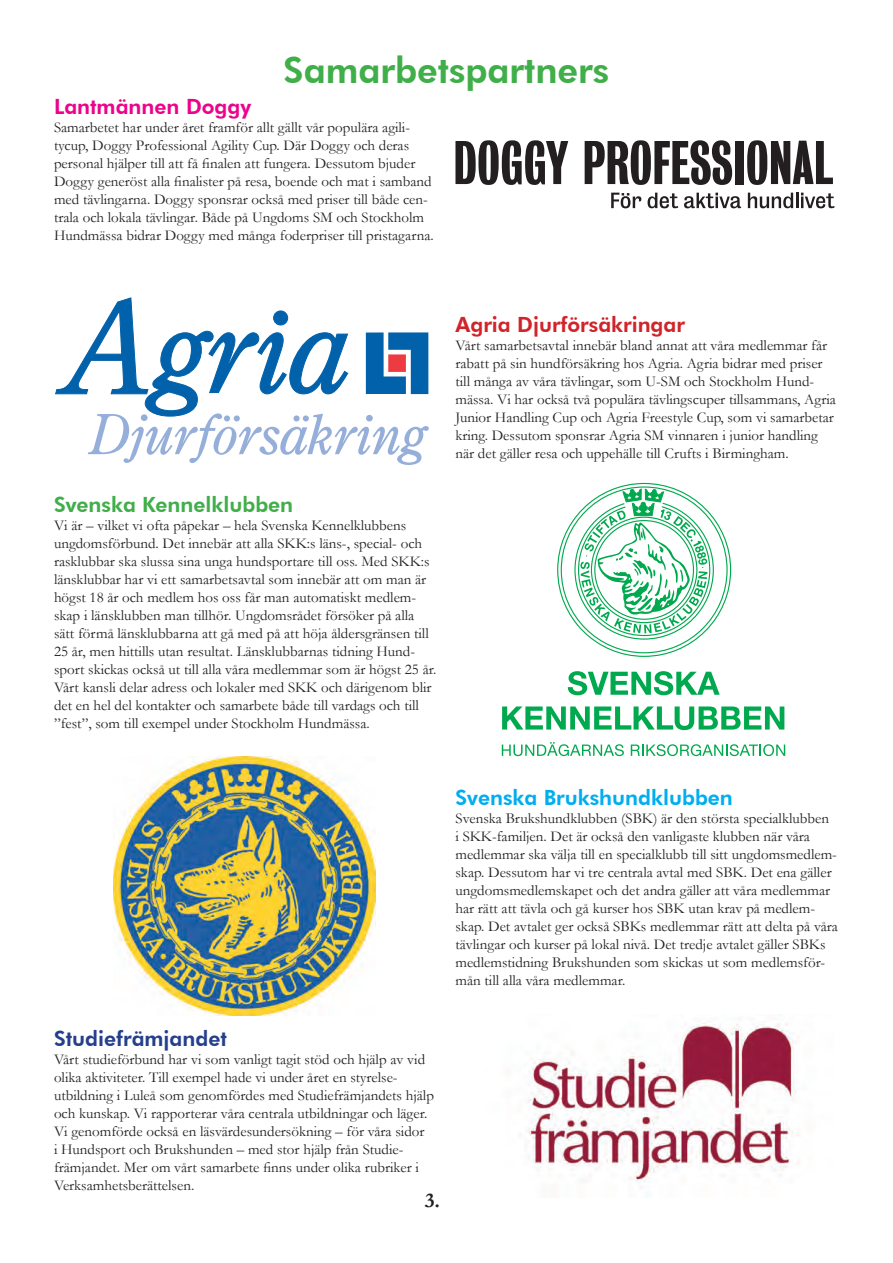
<style>
.page{position:relative;width:893px;height:1263px;background:#fff}
.page>*{position:absolute;margin:0;border:0;box-sizing:border-box;transform-origin:0 0}
.t1{font:800 36px "Futura BT";color:#40ae49}
.t2{font:800 21px "Futura BT";color:#00aeef}
.t3{font:800 21px "Futura BT";color:#d1232a}
.t4{font:800 21px "Futura BT";color:#40ae49}
.t5{font:800 21px "Futura BT";color:#253f8e}
.t6{font:800 21px "Futura BT";color:#ed028c}
.t7{font:700 21px "Garamond";color:#231f20}
.t8{font:15px/18px "Garamond";color:#231f20}
</style>
<div class="page">
<svg style="left:455px;top:140px;width:113px;height:45px"></svg>
<svg style="left:585px;top:140px;width:147px;height:45px"></svg>
<div style="left:735px;top:141px;width:8px;height:43px;background:#231f20"></div>
<svg style="left:747px;top:140px;width:86px;height:45px"></svg>
<svg style="left:611px;top:193px;width:30px;height:15px"></svg>
<svg style="left:648px;top:193px;width:30px;height:15px"></svg>
<svg style="left:684px;top:193px;width:57px;height:15px"></svg>
<svg style="left:748px;top:193px;width:86px;height:15px"></svg>
<svg style="left:55px;top:297px;width:374px;height:168px"></svg>
<svg style="left:502px;top:706px;width:282px;height:24px"></svg>
<svg style="left:568px;top:671px;width:152px;height:24px"></svg>
<svg style="left:557px;top:482px;width:175px;height:175px"></svg>
<svg style="left:502px;top:742px;width:122px;height:14px"></svg>
<svg style="left:631px;top:744px;width:154px;height:12px"></svg>
<img style="left:113px;top:757px;width:262px;height:259px">
<img style="left:519px;top:1021px;width:280px;height:177px">
<h1 class="t1" style="left:284px;top:48px;width:327px">Samarbetspartners</h1>
<h2 class="t6" style="left:54px;top:94px;width:199px">Lantmännen Doggy</h2>
<p class="t8" style="left:54px;top:118px;width:381px">Samarbetet har under året framför allt gällt vår populära agili&shy;tycup, Doggy Professional Agility Cup. Där Doggy och deras personal hjälper till att få finalen att fungera. Dessutom bjuder Doggy generöst alla finalister på resa, boende och mat i samband med tävlingarna. Doggy sponsrar också med priser till både cen&shy;trala och lokala tävlingar. Både på Ungdoms SM och Stockholm Hundmässa bidrar Doggy med många foderpriser till pristagarna.</p>
<h2 class="t4" style="left:54px;top:492px;width:241px">Svenska Kennelklubben</h2>
<p class="t8" style="left:54px;top:516px;width:384px">Vi är – vilket vi ofta påpekar – hela Svenska Kennelklubbens ungdomsförbund. Det innebär att alla SKK:s läns-, special- och rasklubbar ska slussa sina unga hundsportare till oss. Med SKK:s länsklubbar har vi ett samarbetsavtal som innebär att om man är högst 18 år och medlem hos oss får man automatiskt medlem&shy;skap i länsklubben man tillhör. Ungdomsrådet försöker på alla sätt förmå länsklubbarna att gå med på att höja åldersgränsen till 25 år, men hittills utan resultat. Länsklubbarnas tidning Hund&shy;sport skickas också ut till alla våra medlemmar som är högst 25 år.<br>Vårt kansli delar adress och lokaler med SKK och därigenom blir det en hel del kontakter och samarbete både till vardags och till ”fest”, som till exempel under Stockholm Hundmässa.</p>
<h2 class="t3" style="left:455px;top:312px;width:231px">Agria Djurförsäkringar</h2>
<p class="t8" style="left:455px;top:336px;width:382px">Vårt samarbetsavtal innebär bland annat att våra medlemmar får rabatt på sin hundförsäkring hos Agria. Agria bidrar med priser till många av våra tävlingar, som U-SM och Stockholm Hund&shy;mässa. Vi har också två populära tävlingscuper tillsammans, Agria Junior Handling Cup och Agria Freestyle Cup, som vi samarbetar kring. Dessutom sponsrar Agria SM vinnaren i junior handling när det gäller resa och uppehälle till Crufts i Birmingham.</p>
<h2 class="t2" style="left:455px;top:785px;width:279px">Svenska Brukshundklubben</h2>
<p class="t8" style="left:455px;top:809px;width:384px">Svenska Brukshundklubben (SBK) är den största specialklubben<br>i SKK-familjen. Det är också den vanligaste klubben när våra medlemmar ska välja till en specialklubb till sitt ungdomsmedlem&shy;skap. Dessutom har vi tre centrala avtal med SBK. Det ena gäller ungdomsmedlemskapet och det andra gäller att våra medlemmar har rätt att tävla och gå kurser hos SBK utan krav på medlem&shy;skap. Det avtalet ger också SBKs medlemmar rätt att delta på våra tävlingar och kurser på lokal nivå. Det tredje avtalet gäller SBKs medlemstidning Brukshunden som skickas ut som medlemsför&shy;mån till alla våra medlemmar.</p>
<h2 class="t5" style="left:54px;top:1026px;width:174px">Studiefrämjandet</h2>
<p class="t8" style="left:54px;top:1050px;width:382px">Vårt studieförbund har vi som vanligt tagit stöd och hjälp av vid olika aktiviteter. Till exempel hade vi under året en styrelse&shy;utbildning i Luleå som genomfördes med Studiefrämjandets hjälp och kunskap. Vi rapporterar våra centrala utbildningar och läger.<br>Vi genomförde också en läsvärdesundersökning – för våra sidor<br>i Hundsport och Brukshunden – med stor hjälp från Studie&shy;främjandet. Mer om vårt samarbete finns under olika rubriker i Verksamhetsberättelsen.</p>
<h2 class="t7" style="left:425px;top:1186px;width:17px">3.</h2>
</div>
